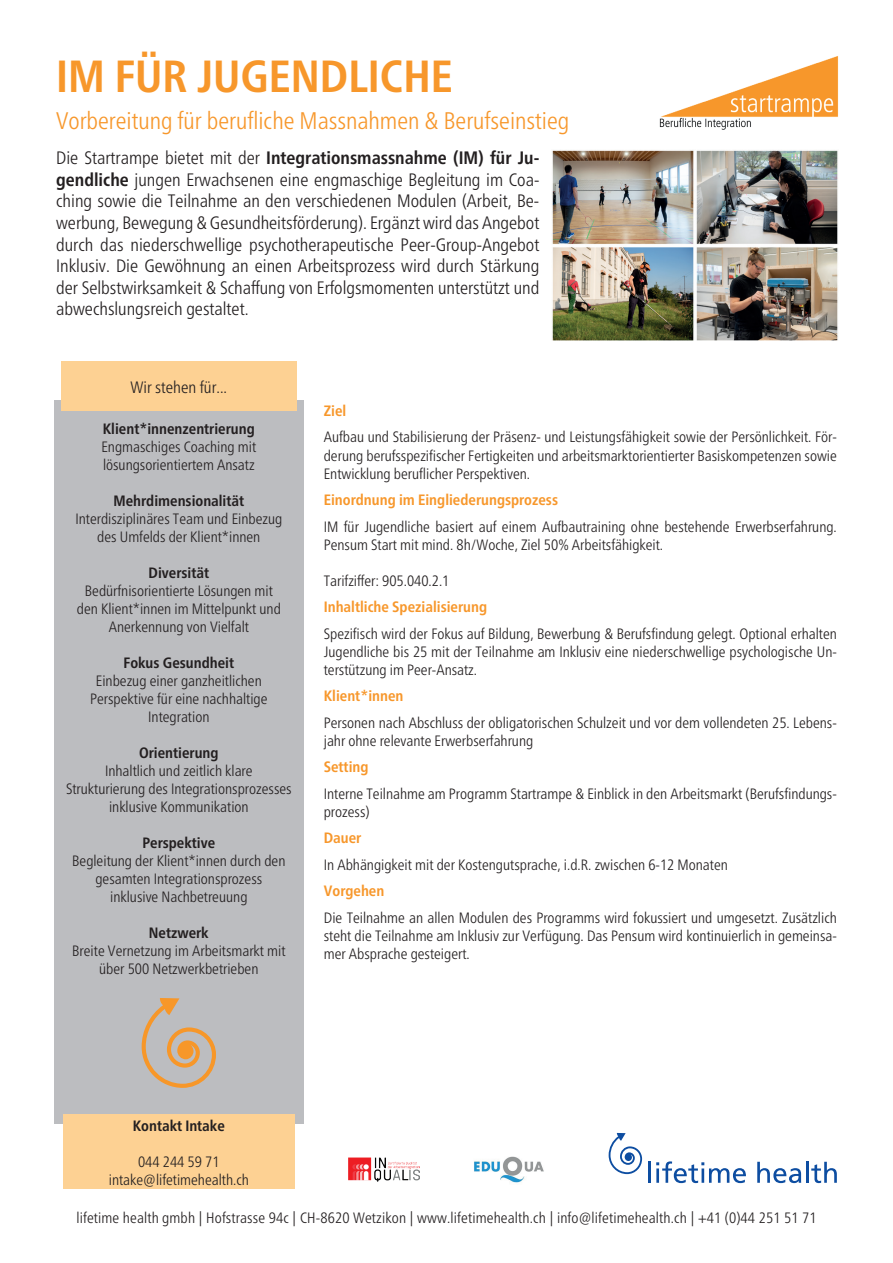
<style>
.page{position:relative;width:893px;height:1263px;background:#fff}
.page>*{position:absolute;margin:0;border:0;box-sizing:border-box;transform-origin:0 0}
.t1{font:700 condensed 45px "Frutiger Neue LT";color:#f7972b}
.t2{font:300 condensed 24px "Frutiger Neue LT";color:#f7972b}
.t3{font:300 condensed 18px/21.6px "Frutiger Neue LT";color:#231f20;text-align:justify}
.t4{font:300 condensed 16.5px "Frutiger Neue LT";color:#231f20}
.t5{font:300 condensed 15px/18px "Frutiger Neue LT";color:#231f20;text-align:center}
.t6{font:700 condensed 15px "Frutiger Neue LT";color:#231f20}
.t7{font:700 condensed 15px "Frutiger Neue LT";color:#f7972b}
.s1{font-weight:700}
</style>
<div class="page">
<img style="left:552px;top:150px;width:286px;height:191px">
<svg style="left:609px;top:1133px;width:33px;height:41px"></svg>
<hr style="left:649px;top:1162px;width:2px;height:21px;background:#0d4da1">
<svg style="left:656px;top:1161px;width:90px;height:22px"></svg>
<svg style="left:757px;top:1162px;width:44px;height:21px"></svg>
<hr style="left:806px;top:1162px;width:2px;height:21px;background:#0d4da1">
<svg style="left:811px;top:1162px;width:26px;height:21px"></svg>
<img style="left:659px;top:56px;width:180px;height:74px">
<div style="left:54px;top:400px;width:250px;height:723px;background:#bcbdc0"></div>
<div style="left:61px;top:361px;width:235px;height:50px;background:#fdd193"></div>
<img style="left:349px;top:1157px;width:70px;height:25px">
<img style="left:474px;top:1156px;width:70px;height:27px">
<div style="left:63px;top:1114px;width:231px;height:75px;background:#fdd193"></div>
<svg style="left:142px;top:998px;width:74px;height:90px"></svg>
<h1 class="t1" style="left:56px;top:50px;width:398px">IM FÜR JUGENDLICHE</h1>
<h2 class="t2" style="left:56px;top:107px;width:515px">Vorbereitung für berufliche Massnahmen &amp; Berufseinstieg</h2>
<p class="t3" style="left:56px;top:147px;width:485px">Die Startrampe bietet mit der <span class="s1">Integrationsmassnahme (IM) für Ju&shy;gendliche</span> jungen Erwachsenen eine engmaschige Begleitung im Coa&shy;ching sowie die Teilnahme an den verschiedenen Modulen (Arbeit, Be&shy;werbung, Bewegung &amp; Gesundheitsförderung). Ergänzt wird das Angebot durch das niederschwellige psychotherapeutische Peer-Group-Angebot Inklusiv. Die Gewöhnung an einen Arbeitsprozess wird durch Stärkung der Selbstwirksamkeit &amp; Schaffung von Erfolgsmomenten unterstützt und abwechslungsreich gestaltet.</p>
<p class="t4" style="left:131px;top:377px;width:98px">Wir stehen für...</p>
<p class="t6" style="left:103px;top:420px;width:153px">Klient*innenzentrierung</p>
<p class="t5" style="left:101px;top:438px;width:156px;text-align:left">Engmaschiges Coaching mit lösungsorientiertem Ansatz</p>
<p class="t6" style="left:114px;top:492px;width:132px">Mehrdimensionalität</p>
<p class="t5" style="left:75px;top:510px;width:208px">Interdisziplinäres Team und Einbezug des Umfelds der Klient*innen</p>
<p class="t6" style="left:149px;top:564px;width:62px">Diversität</p>
<p class="t5" style="left:77px;top:582px;width:206px">Bedürfnisorientierte Lösungen mit den Klient*innen im Mittelpunkt und<br>Anerkennung von Vielfalt</p>
<p class="t6" style="left:124px;top:654px;width:112px">Fokus Gesundheit</p>
<p class="t5" style="left:90px;top:672px;width:179px">Einbezug einer ganzheitlichen<br>Perspektive für eine nachhaltige<br>Integration</p>
<p class="t6" style="left:139px;top:744px;width:81px">Orientierung</p>
<p class="t5" style="left:66px;top:762px;width:227px">Inhaltlich und zeitlich klare<br>Strukturierung des Integrationsprozesses inklusive Kommunikation</p>
<p class="t6" style="left:142px;top:834px;width:74px">Perspektive</p>
<p class="t5" style="left:72px;top:852px;width:215px">Begleitung der Klient*innen durch den gesamten Integrationsprozess inklusive Nachbetreuung</p>
<p class="t6" style="left:149px;top:924px;width:61px">Netzwerk</p>
<p class="t5" style="left:72px;top:942px;width:215px">Breite Vernetzung im Arbeitsmarkt mit über 500 Netzwerkbetrieben</p>
<p class="t7" style="left:324px;top:402px;width:24px">Ziel</p>
<p class="t5" style="left:324px;top:428px;width:515px;text-align:justify">Aufbau und Stabilisierung der Präsenz- und Leistungsfähigkeit sowie der Persönlichkeit. För&shy;derung berufsspezifischer Fertigkeiten und arbeitsmarktorientierter Basiskompetenzen sowie Entwicklung beruflicher Perspektiven.</p>
<p class="t7" style="left:324px;top:491px;width:236px">Einordnung im Eingliederungsprozess</p>
<p class="t5" style="left:324px;top:517px;width:515px;text-align:left">IM für Jugendliche basiert auf einem Aufbautraining ohne bestehende Erwerbserfahrung.<br>Pensum Start mit mind. 8h/Woche, Ziel 50% Arbeitsfähigkeit.</p>
<p class="t5" style="left:324px;top:571px;width:127px">Tarifziffer: 905.040.2.1</p>
<p class="t7" style="left:324px;top:598px;width:165px">Inhaltliche Spezialisierung</p>
<p class="t5" style="left:324px;top:624px;width:515px;text-align:justify">Spezifisch wird der Fokus auf Bildung, Bewerbung &amp; Berufsfindung gelegt. Optional erhalten Jugendliche bis 25 mit der Teilnahme am Inklusiv eine niederschwellige psychologische Un&shy;terstützung im Peer-Ansatz.</p>
<p class="t7" style="left:324px;top:687px;width:81px">Klient*innen</p>
<p class="t5" style="left:324px;top:713px;width:515px;text-align:left">Personen nach Abschluss der obligatorischen Schulzeit und vor dem vollendeten 25. Lebens&shy;jahr ohne relevante Erwerbserfahrung</p>
<p class="t7" style="left:324px;top:758px;width:46px">Setting</p>
<p class="t5" style="left:324px;top:784px;width:515px;text-align:left">Interne Teilnahme am Programm Startrampe &amp; Einblick in den Arbeitsmarkt (Berufsfindungs&shy;prozess)</p>
<p class="t7" style="left:324px;top:829px;width:39px">Dauer</p>
<p class="t5" style="left:324px;top:855px;width:406px">In Abhängigkeit mit der Kostengutsprache, i.d.R. zwischen 6-12 Monaten</p>
<p class="t7" style="left:324px;top:882px;width:62px">Vorgehen</p>
<p class="t5" style="left:324px;top:908px;width:515px;text-align:justify">Die Teilnahme an allen Modulen des Programms wird fokussiert und umgesetzt. Zusätzlich steht die Teilnahme am Inklusiv zur Verfügung. Das Pensum wird kontinuierlich in gemeinsa&shy;mer Absprache gesteigert.</p>
<p class="t6" style="left:133px;top:1116px;width:93px">Kontakt Intake</p>
<p class="t5" style="left:109px;top:1152px;width:142px">044 244 59 71 intake@lifetimehealth.ch</p>
<p class="t5" style="left:76px;top:1209px;width:742px">lifetime health gmbh | Hofstrasse 94c | CH-8620 Wetzikon | www.lifetimehealth.ch | info@lifetimehealth.ch | +41 (0)44 251 51 71</p>
</div>
